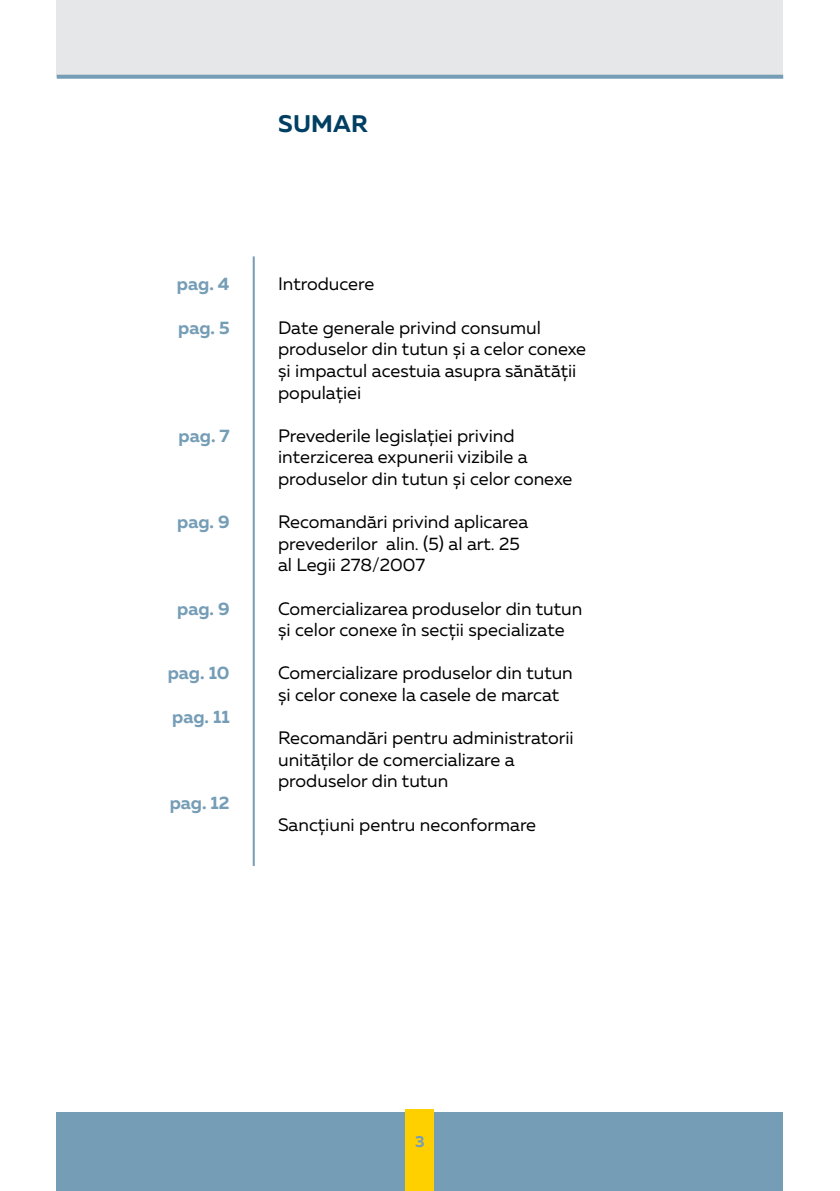
<style>
.page{position:relative;width:840px;height:1191px;background:#fff}
.page>*{position:absolute;margin:0;border:0;box-sizing:border-box;transform-origin:0 0}
.t1{font:700 24px "Muller";letter-spacing:.01em;color:#003f62}
.t2{font:18px/21.6px "Muller";color:#000}
.t3{font:700 18px "Muller";color:#759db6}
.t4{font:700 16px "Muller";color:#759db6}
</style>
<div class="page">
<div style="left:57px;top:0;width:725px;height:77px;background:#e6e7e8"></div>
<svg style="left:57px;top:75px;width:725px;height:4px;fill:#759db6"></svg>
<div style="left:57px;top:1112px;width:725px;height:79px;background:#759db6"></div>
<div style="left:405px;top:1109px;width:29px;height:82px;background:#ffd000"></div>
<hr style="left:252px;top:256px;width:2px;height:610px;background:#759db6">
<h1 class="t1" style="left:278px;top:108px;width:91px">SUMAR</h1>
<p class="t3" style="left:177px;top:273px;width:54px">pag. 4</p>
<p class="t3" style="left:178px;top:316px;width:53px">pag. 5</p>
<p class="t3" style="left:178px;top:424px;width:53px">pag. 7</p>
<p class="t3" style="left:177px;top:510px;width:54px">pag. 9</p>
<p class="t3" style="left:177px;top:597px;width:54px">pag. 9</p>
<p class="t3" style="left:168px;top:662px;width:63px">pag. 10</p>
<p class="t3" style="left:172px;top:705px;width:59px">pag. 11</p>
<p class="t3" style="left:170px;top:791px;width:61px">pag. 12</p>
<p class="t2" style="left:278px;top:273px;width:98px">Introducere</p>
<p class="t2" style="left:278px;top:316px;width:309px">Date generale privind consumul produselor din tutun și a celor conexe și impactul acestuia asupra sănătății populației</p>
<p class="t2" style="left:278px;top:424px;width:295px">Prevederile legislației privind interzicerea expunerii vizibile a produselor din tutun și celor conexe</p>
<p class="t2" style="left:278px;top:511px;width:251px">Recomandări privind aplicarea prevederilor alin. (5) al art. 25 al Legii 278/2007</p>
<p class="t2" style="left:278px;top:597px;width:305px">Comercializarea produselor din tutun și celor conexe în secții specializate</p>
<p class="t2" style="left:278px;top:662px;width:296px">Comercializare produselor din tutun și celor conexe la casele de marcat</p>
<p class="t2" style="left:278px;top:727px;width:297px">Recomandări pentru administratorii unităților de comercializare a produselor din tutun</p>
<p class="t2" style="left:278px;top:813px;width:259px">Sancțiuni pentru neconformare</p>
<p class="t4" style="left:415px;top:1131px;width:11px">3</p>
</div>
